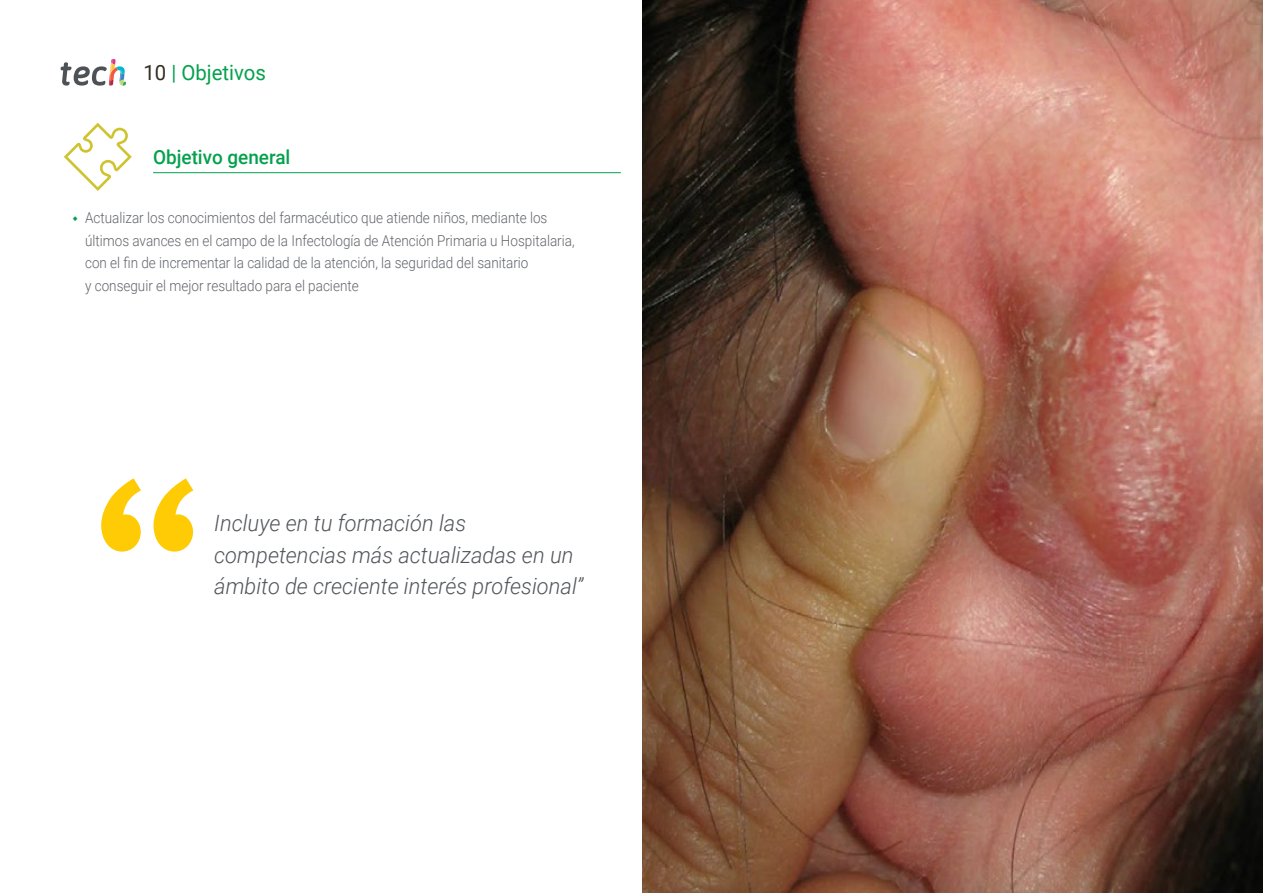
<style>
.page{position:relative;width:1263px;height:893px;background:#fff}
.page>*{position:absolute;margin:0;border:0;box-sizing:border-box;transform-origin:0 0}
.t1{font:italic 300 22.5px/31.5px "Roboto";color:#52555b}
.t2{font:21px "Roboto";color:#04a14d}
.t3{font:500 19.5px "Roboto";color:#04a14d}
.t4{font:300 15px/22.5px "Roboto";color:#61646a;scale:.9 1}
.s1{color:#312e20}
</style>
<div class="page">
<img style="left:642px;top:0;width:621px;height:893px">
<svg style="left:61px;top:59px;width:65px;height:27px"></svg>
<hr style="left:153px;top:172px;width:468px;height:1px;background:#04a14d">
<svg style="left:64px;top:123px;width:68px;height:68px"></svg>
<svg style="left:101px;top:478px;width:92px;height:74px"></svg>
<h2 class="t2" style="left:144px;top:57px;width:124px"><span class="s1">10</span> | Objetivos</h2>
<h3 class="t3" style="left:153px;top:144px;width:139px">Objetivo general</h3>
<p class="t4" style="left:85px;top:206px;width:545px">Actualizar los conocimientos del farmacéutico que atiende niños, mediante los últimos avances en el campo de la Infectología de Atención Primaria u Hospitalaria, con el fin de incrementar la calidad de la atención, la seguridad del sanitario<br>y conseguir el mejor resultado para el paciente</p>
<h1 class="t1" style="left:214px;top:507px;width:371px">Incluye en tu formación las competencias más actualizadas en un ámbito de creciente interés profesional”</h1>
</div>
